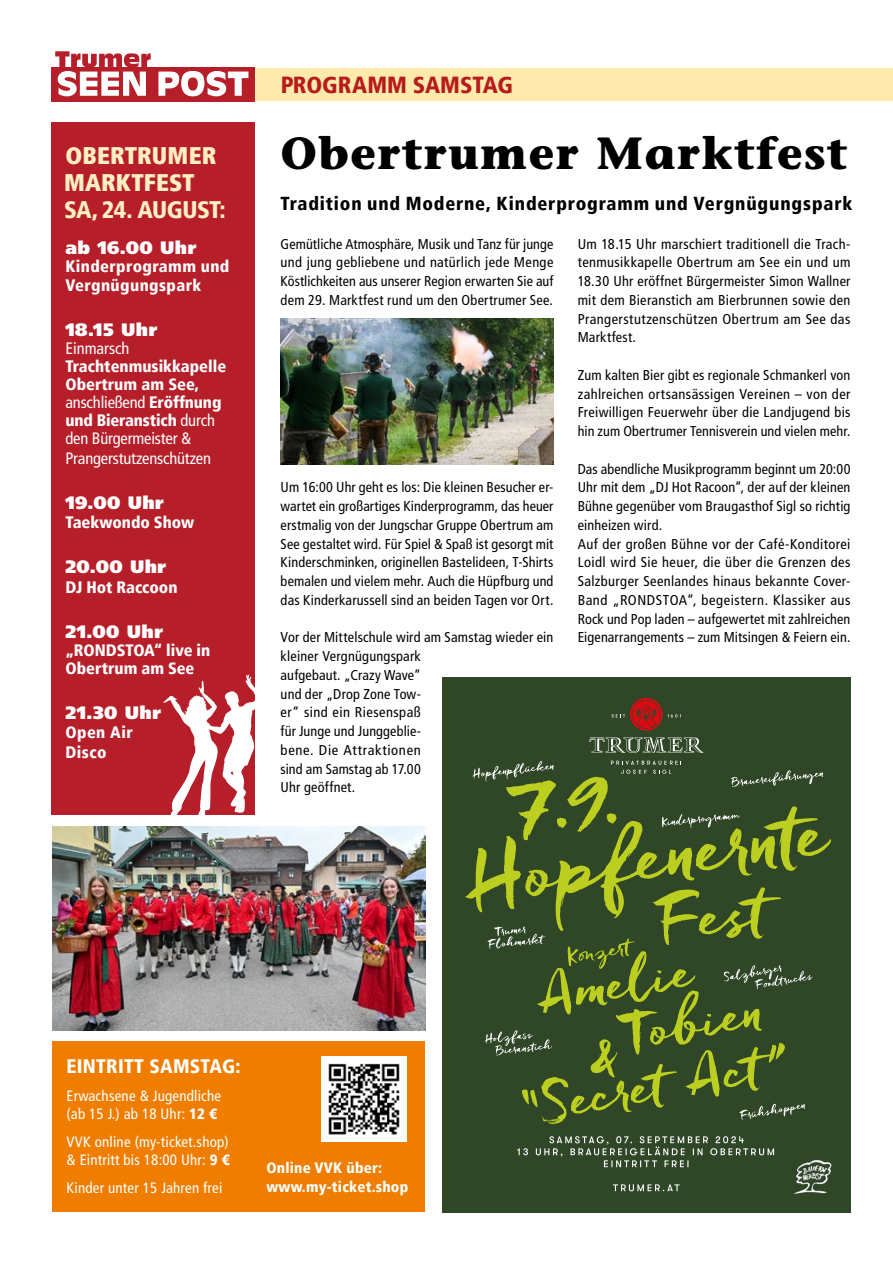
<style>
.page{position:relative;width:893px;height:1263px;background:#fff}
.page>*{position:absolute;margin:0;border:0;box-sizing:border-box;transform-origin:0 0}
.t1{font:700 45px "Stone Informal Std";letter-spacing:.03em;color:#000}
.t2{font:900 condensed 24px/27px "Frutiger LT";letter-spacing:.005em;color:#ffefc3}
.t3{font:900 condensed 24px "Frutiger LT";letter-spacing:-.02em;color:#ffefc3}
.t4{font:900 condensed 23.25px "Frutiger LT";letter-spacing:-.005em;color:#b61f29}
.t5{font:900 condensed 19.5px "Frutiger LT";letter-spacing:.015em;color:#fff}
.t6{font:900 condensed 18.75px "Frutiger LT";letter-spacing:.045em;color:#000}
.t7{font:900 18px "Frutiger LT Std";letter-spacing:.02em;color:#fff}
.t8{font:900 condensed 16.5px/18px "Frutiger LT";color:#fff}
.t9{font:900 condensed 16.5px/19.5px "Frutiger LT";letter-spacing:.025em;color:#fff}
.t10{font:condensed 16.5px "Frutiger LT";letter-spacing:-.01em;color:#fff}
.t11{font:condensed 15px/18.8px "Frutiger LT";letter-spacing:.01em;color:#fff}
.t12{font:900 condensed 15px/18.8px "Frutiger LT";letter-spacing:.015em;color:#fff}
.t13{font:condensed 14.25px/18.8px "Frutiger LT";letter-spacing:.015em;color:#000;text-align:justify}
.s1{font-weight:400}
.s2{font-weight:900}
</style>
<div class="page">
<div style="left:51px;top:122px;width:204px;height:692px;background:#b61f29"></div>
<div style="left:51px;top:68px;width:842px;height:33px;background:#ffeaad"></div>
<div style="left:51px;top:67px;width:204px;height:34px;background:#b61f29"></div>
<svg style="left:55px;top:51px;width:96px;height:45px"></svg>
<svg style="left:158px;top:71px;width:90px;height:25px"></svg>
<img style="left:281px;top:319px;width:273px;height:145px">
<svg style="left:163px;top:674px;width:92px;height:141px"></svg>
<div style="left:442px;top:677px;width:408px;height:535px;background:#2f4627"></div>
<svg style="left:630px;top:698px;width:33px;height:33px"></svg>
<svg style="left:632px;top:700px;width:29px;height:29px"></svg>
<svg style="left:611px;top:714px;width:14px;height:3px"></svg>
<svg style="left:667px;top:714px;width:14px;height:3px"></svg>
<svg style="left:589px;top:737px;width:114px;height:16px"></svg>
<svg style="left:465px;top:839px;width:366px;height:74px"></svg>
<svg style="left:613px;top:1184px;width:67px;height:7px"></svg>
<svg style="left:517px;top:1136px;width:257px;height:31px"></svg>
<svg style="left:472px;top:761px;width:351px;height:79px"></svg>
<svg style="left:484px;top:887px;width:329px;height:237px"></svg>
<img style="left:794px;top:1159px;width:38px;height:35px">
<div style="left:52px;top:1041px;width:373px;height:170px;background:#ef7d00"></div>
<img style="left:321px;top:1056px;width:85px;height:85px">
<img style="left:52px;top:826px;width:373px;height:204px">
<h2 class="t2" style="left:64px;top:142px;width:154px">OBERTRUMER<br>MARKTFEST</h2>
<h2 class="t3" style="left:64px;top:196px;width:163px">SA, 24. AUGUST:</h2>
<p class="t7" style="left:65px;top:236px;width:133px">ab 16.00 Uhr</p>
<p class="t9" style="left:65px;top:256px;width:165px">Kinderprogramm und<br>Vergnügungspark</p>
<p class="t7" style="left:65px;top:319px;width:93px">18.15 Uhr</p>
<p class="t10" style="left:65px;top:339px;width:66px">Einmarsch</p>
<p class="t8" style="left:65px;top:357px;width:162px">Trachtenmusikkapelle<br>Obertrum am See, <span class="s1">anschließend</span> Eröffnung und Bieranstich <span class="s1">durch den Bürgermeister &amp;</span></p>
<p class="t10" style="left:65px;top:448px;width:147px">Prangerstutzenschützen</p>
<p class="t7" style="left:65px;top:491px;width:100px">19.00 Uhr</p>
<p class="t8" style="left:65px;top:513px;width:130px">Taekwondo Show</p>
<p class="t7" style="left:65px;top:556px;width:102px">20.00 Uhr</p>
<p class="t8" style="left:65px;top:578px;width:114px">DJ Hot Raccoon</p>
<p class="t7" style="left:65px;top:620px;width:99px">21.00 Uhr</p>
<p class="t8" style="left:65px;top:641px;width:146px">„RONDSTOA“ live in<br>Obertrum am See</p>
<p class="t7" style="left:65px;top:701px;width:97px">21.30 Uhr</p>
<p class="t9" style="left:65px;top:723px;width:69px">Open Air<br>Disco</p>
<h3 class="t4" style="left:280px;top:71px;width:234px">PROGRAMM SAMSTAG</h3>
<h1 class="t1" style="left:281px;top:125px;width:568px">Obertrumer Marktfest</h1>
<h3 class="t6" style="left:281px;top:192px;width:573px">Tradition und Moderne, Kinderprogramm und Vergnügungspark</h3>
<p class="t13" style="left:281px;top:234px;width:274px">Gemütliche Atmosphäre, Musik und Tanz für junge und jung gebliebene und natürlich jede Menge Köstlichkeiten aus unserer Region erwarten Sie auf dem 29. Marktfest rund um den Obertrumer See.</p>
<p class="t13" style="left:281px;top:478px;width:274px">Um 16:00 Uhr geht es los: Die kleinen Besucher er&shy;wartet ein großartiges Kinderprogramm, das heuer erstmalig von der Jungschar Gruppe Obertrum am See gestaltet wird. Für Spiel &amp; Spaß ist gesorgt mit Kinderschminken, originellen Bastelideen, T-Shirts bemalen und vielem mehr. Auch die Hüpfburg und das Kinderkarussell sind an beiden Tagen vor Ort.</p>
<p class="t13" style="left:281px;top:628px;width:274px;text-align:left">Vor der Mittelschule wird am Samstag wieder ein kleiner Vergnügungspark<br>aufgebaut. „Crazy Wave“<br>und der „Drop Zone Tow-<br>er“ sind ein Riesenspaß<br>für Junge und Junggeblie-<br>bene. Die Attraktionen<br>sind am Samstag ab 17.00<br>Uhr geöffnet.</p>
<p class="t13" style="left:578px;top:234px;width:274px">Um 18.15 Uhr marschiert traditionell die Trach&shy;tenmusikkapelle Obertrum am See ein und um 18.30 Uhr eröffnet Bürgermeister Simon Wallner mit dem Bieranstich am Bierbrunnen sowie den Prangerstutzenschützen Obertrum am See das Marktfest.</p>
<p class="t13" style="left:578px;top:366px;width:274px">Zum kalten Bier gibt es regionale Schmankerl von zahlreichen ortsansässigen Vereinen – von der Freiwilligen Feuerwehr über die Landjugend bis hin zum Obertrumer Tennisverein und vielen mehr.</p>
<p class="t13" style="left:578px;top:459px;width:274px;text-align:left">Das abendliche Musikprogramm beginnt um 20:00<br>Uhr mit dem „DJ Hot Racoon“, der auf der kleinen Bühne gegenüber vom Braugasthof Sigl so richtig einheizen wird.<br>Auf der großen Bühne vor der Café-Konditorei Loidl wird Sie heuer, die über die Grenzen des Salzburger Seenlandes hinaus bekannte Cover-Band „RONDSTOA“, begeistern. Klassiker aus Rock und Pop laden – aufgewertet mit zahlreichen Eigenarrangements – zum Mitsingen &amp; Feiern ein.</p>
<h3 class="t5" style="left:67px;top:1055px;width:175px">EINTRITT SAMSTAG:</h3>
<p class="t11" style="left:67px;top:1086px;width:156px">Erwachsene &amp; Jugendliche (ab 15 J.) ab 18 Uhr: <span class="s2">12 €</span></p>
<p class="t11" style="left:67px;top:1132px;width:164px">VVK online (my-ticket.shop) &amp; Eintritt bis 18:00 Uhr: <span class="s2">9 €</span></p>
<p class="t11" style="left:67px;top:1178px;width:157px">Kinder unter 15 Jahren frei</p>
<p class="t12" style="left:266px;top:1158px;width:143px">Online VVK über: www.my-ticket.shop</p>
</div>
